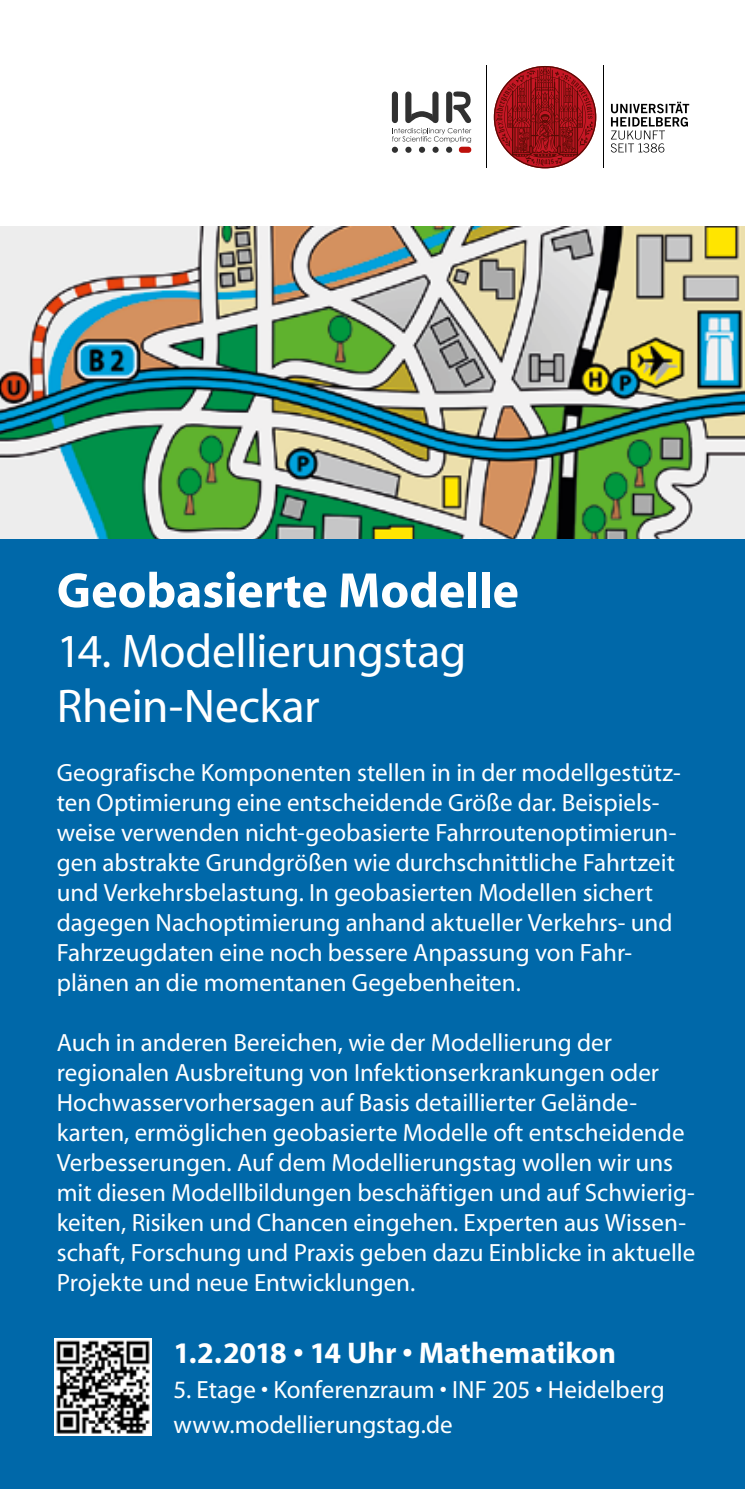
<style>
.page{position:relative;width:745px;height:1489px;background:#fff}
.page>*{position:absolute;margin:0;border:0;box-sizing:border-box;transform-origin:0 0}
.t1{font:700 50px "Myriad";letter-spacing:-.005em;color:#fff}
.t2{font:47.5px/55px "Myriad";letter-spacing:-.01em;color:#fff}
.t3{font:700 30px "Myriad";letter-spacing:-.005em;color:#fff}
.t4{font:25px/30px "Myriad";color:#fff}
</style>
<div class="page">
<hr style="left:603px;top:66px;width:1px;height:102px;background:#000">
<svg style="left:610px;top:102px;width:78px;height:50px"></svg>
<svg style="left:493px;top:66px;width:103px;height:102px"></svg>
<hr style="left:486px;top:66px;width:1px;height:102px;background:#000">
<svg style="left:391px;top:91px;width:7px;height:32px"></svg>
<svg style="left:392px;top:91px;width:79px;height:62px"></svg>
<div style="left:0;top:227px;width:744px;height:1261px;background:#0068a9"></div>
<img style="left:54px;top:1338px;width:97px;height:97px">
<img style="left:0;top:227px;width:744px;height:312px">
<h1 class="t1" style="left:57px;top:564px;width:463px">Geobasierte Modelle</h1>
<h2 class="t2" style="left:57px;top:626px;width:411px">14. Modellierungstag<br>Rhein-Neckar</h2>
<p class="t4" style="left:57px;top:758px;width:625px">Geografische Komponenten stellen in in der modellgestütz&shy;ten Optimierung eine entscheidende Größe dar. Beispiels&shy;weise verwenden nicht-geobasierte Fahrroutenoptimierun&shy;gen abstrakte Grundgrößen wie durchschnittliche Fahrtzeit und Verkehrsbelastung. In geobasierten Modellen sichert dagegen Nachoptimierung anhand aktueller Verkehrs- und Fahrzeugdaten eine noch bessere Anpassung von Fahr&shy;plänen an die momentanen Gegebenheiten.</p>
<p class="t4" style="left:57px;top:1028px;width:639px">Auch in anderen Bereichen, wie der Modellierung der regionalen Ausbreitung von Infektionserkrankungen oder Hochwasservorhersagen auf Basis detaillierter Gelände&shy;karten, ermöglichen geobasierte Modelle oft entscheidende Verbesserungen. Auf dem Modellierungstag wollen wir uns mit diesen Modellbildungen beschäftigen und auf Schwierig&shy;keiten, Risiken und Chancen eingehen. Experten aus Wissen&shy;schaft, Forschung und Praxis geben dazu Einblicke in aktuelle Projekte und neue Entwicklungen.</p>
<p class="t3" style="left:173px;top:1337px;width:444px">1.2.2018 • 14 Uhr • Mathematikon</p>
<p class="t4" style="left:173px;top:1373px;width:492px;line-height:35px">5. Etage • Konferenzraum • INF 205 • Heidelberg www.modellierungstag.de</p>
</div>
